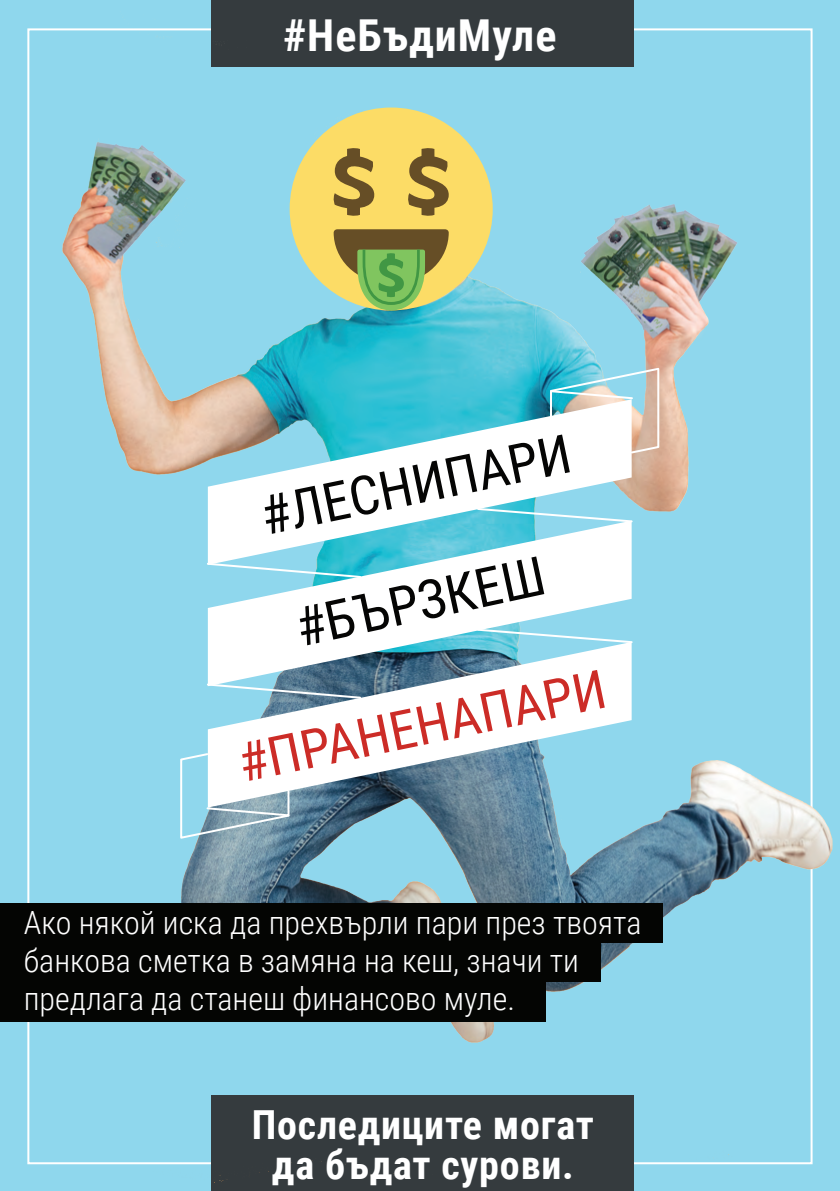
<style>
.page{position:relative;width:840px;height:1191px;background:#fff}
.page>*{position:absolute;margin:0;border:0;box-sizing:border-box;transform-origin:0 0}
.t1{font:54px "Roboto Condensed";color:#050504}
.t2{font:54px "Roboto Condensed";color:#cc2c27}
.t3{font:700 44px "Roboto Condensed";letter-spacing:.025em;color:#fff}
.t4{font:700 40px/40px "Roboto Condensed";letter-spacing:.02em;color:#fff;text-align:center}
.t5{font:300 32px/38px "Roboto Condensed";color:#fff}
</style>
<div class="page">
<div style="left:211px;top:0;width:422px;height:67px;background:#353b3e"></div>
<img style="left:0;top:11px;width:839px;height:1180px">
<div style="left:289px;top:107px;width:203px;height:203px;background:#fcdc66;border-radius:50%"></div>
<svg style="left:333px;top:148px;width:41px;height:68px"></svg>
<svg style="left:408px;top:148px;width:40px;height:68px"></svg>
<svg style="left:333px;top:229px;width:115px;height:81px"></svg>
<svg style="left:179px;top:752px;width:112px;height:88px;background:#93bfcf"></svg>
<svg style="left:548px;top:366px;width:112px;height:89px;background:#a5c9cc"></svg>
<svg style="left:208px;top:399px;width:423px;height:121px"></svg>
<svg style="left:208px;top:520px;width:423px;height:107px"></svg>
<svg style="left:208px;top:700px;width:423px;height:107px"></svg>
<svg style="left:205px;top:627px;width:428px;height:73px"></svg>
<div style="left:0;top:942px;width:600px;height:40px;background:#040503"></div>
<div style="left:0;top:982px;width:545px;height:39px;background:#040503"></div>
<div style="left:0;top:903px;width:662px;height:39px;background:#040503"></div>
<h2 class="t3" style="left:283px;top:5px;width:275px">#НеБъдиМуле</h2>
<h1 class="t1" style="left:253px;top:480px;width:317px;rotate:-12deg">#ЛЕСНИПАРИ</h1>
<h1 class="t1" style="left:288px;top:590px;width:255px;rotate:-12deg">#БЪРЗКЕШ</h1>
<h1 class="t2" style="left:231px;top:727px;width:375px;rotate:-12deg">#ПРАНЕНАПАРИ</h1>
<p class="t5" style="left:24px;top:903px;width:618px">Ако някой иска да прехвърли пари през твоята банкова сметка в замяна на кеш, значи ти предлага да станеш финансово муле.</p>
<p class="t4" style="left:251px;top:1102px;width:343px">Последиците могат да бъдат сурови.</p>
</div>
